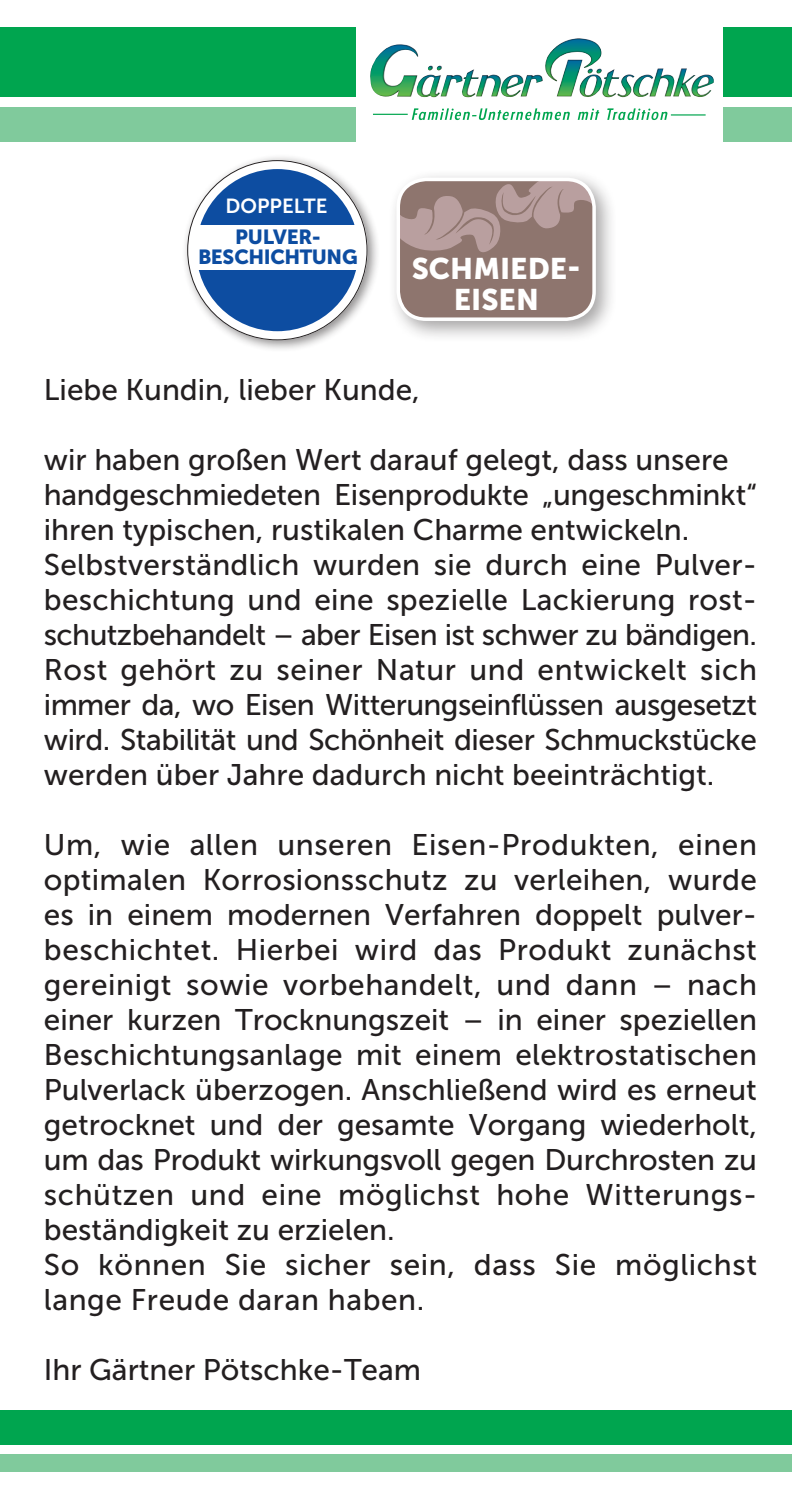
<style>
.page{position:relative;width:792px;height:1490px;background:#fff}
.page>*{position:absolute;margin:0;border:0;box-sizing:border-box;transform-origin:0 0}
.t1{font:29.75px/35px "Museo Sans 500";color:#231f20}
.t2{font:29.75px/30.1px "Museo Sans 900";color:#fff;text-align:center}
.t3{font:20.3px/19.6px "Museo Sans 900";letter-spacing:-.025em;color:#0d4da1;text-align:center}
.t4{font:20.3px "Museo Sans 700";color:#fff}
</style>
<div class="page">
<img style="left:370px;top:38px;width:325px;height:60px">
<div style="left:0;top:28px;width:356px;height:69px;background:#00a54f"></div>
<div style="left:0;top:107px;width:356px;height:35px;background:#80ca9c"></div>
<div style="left:723px;top:107px;width:68px;height:35px;background:#80ca9c"></div>
<div style="left:723px;top:28px;width:68px;height:69px;background:#00a54f"></div>
<div style="left:0;top:1409px;width:791px;height:35px;background:#00a54f"></div>
<div style="left:0;top:1454px;width:791px;height:17px;background:#80ca9c"></div>
<hr style="left:373px;top:114px;width:34px;height:1px;background:#00a54f">
<hr style="left:670px;top:114px;width:35px;height:1px;background:#00a54f">
<svg style="left:411px;top:108px;width:256px;height:12px"></svg>
<div style="left:388px;top:169px;width:229px;height:174px;background:#231f20;opacity:.4"></div>
<div style="left:398px;top:179px;width:195px;height:140px;background:#8e756e;border-radius:28px"></div>
<svg style="left:398px;top:179px;width:195px;height:73px"></svg>
<div style="left:396px;top:178px;width:199px;height:143px;border:4px solid #fff;border-radius:28px"></div>
<div style="left:181px;top:154px;width:198px;height:198px;background:#231f20;opacity:.5"></div>
<div style="left:192px;top:165px;width:170px;height:170px;background:#0d4da1;border-radius:50%"></div>
<div style="left:195px;top:225px;width:165px;height:44px;background:#fff"></div>
<div style="left:187px;top:160px;width:180px;height:180px;border:9px solid #fff;border-radius:50%"></div>
<p class="t4" style="left:225px;top:195px;width:103px">DOPPELTE</p>
<p class="t3" style="left:198px;top:227px;width:161px">PULVER-<br>BESCHICHTUNG</p>
<p class="t2" style="left:411px;top:254px;width:171px">SCHMIEDE-<br>EISEN</p>
<p class="t1" style="left:44px;top:372px;width:377px">Liebe Kundin, lieber Kunde,</p>
<p class="t1" style="left:44px;top:442px;width:714px">wir haben großen Wert darauf gelegt, dass unsere handgeschmiedeten Eisenprodukte „ungeschminkt“ ihren typischen, rustikalen Charme entwickeln.<br>Selbstverständlich wurden sie durch eine Pulver&shy;beschichtung und eine spezielle Lackierung rost&shy;schutzbehandelt – aber Eisen ist schwer zu bändigen.<br>Rost gehört zu seiner Natur und entwickelt sich immer da, wo Eisen Witterungseinflüssen ausgesetzt wird. Stabilität und Schönheit dieser Schmuckstücke werden über Jahre dadurch nicht beeinträchtigt.</p>
<p class="t1" style="left:44px;top:827px;width:714px">Um, wie allen unseren Eisen-Produkten, einen optimalen Korrosionsschutz zu verleihen, wurde es in einem modernen Verfahren doppelt pulver&shy;beschichtet. Hierbei wird das Produkt zunächst gereinigt sowie vorbehandelt, und dann – nach einer kurzen Trocknungszeit – in einer speziellen Beschichtungsanlage mit einem elektrostatischen Pulverlack überzogen. Anschließend wird es erneut getrocknet und der gesamte Vorgang wiederholt, um das Produkt wirkungsvoll gegen Durchrosten zu schützen und eine möglichst hohe Witterungs&shy;beständigkeit zu erzielen.<br>So können Sie sicher sein, dass Sie möglichst lange Freude daran haben.</p>
<p class="t1" style="left:44px;top:1352px;width:378px">Ihr Gärtner Pötschke-Team</p>
</div>
